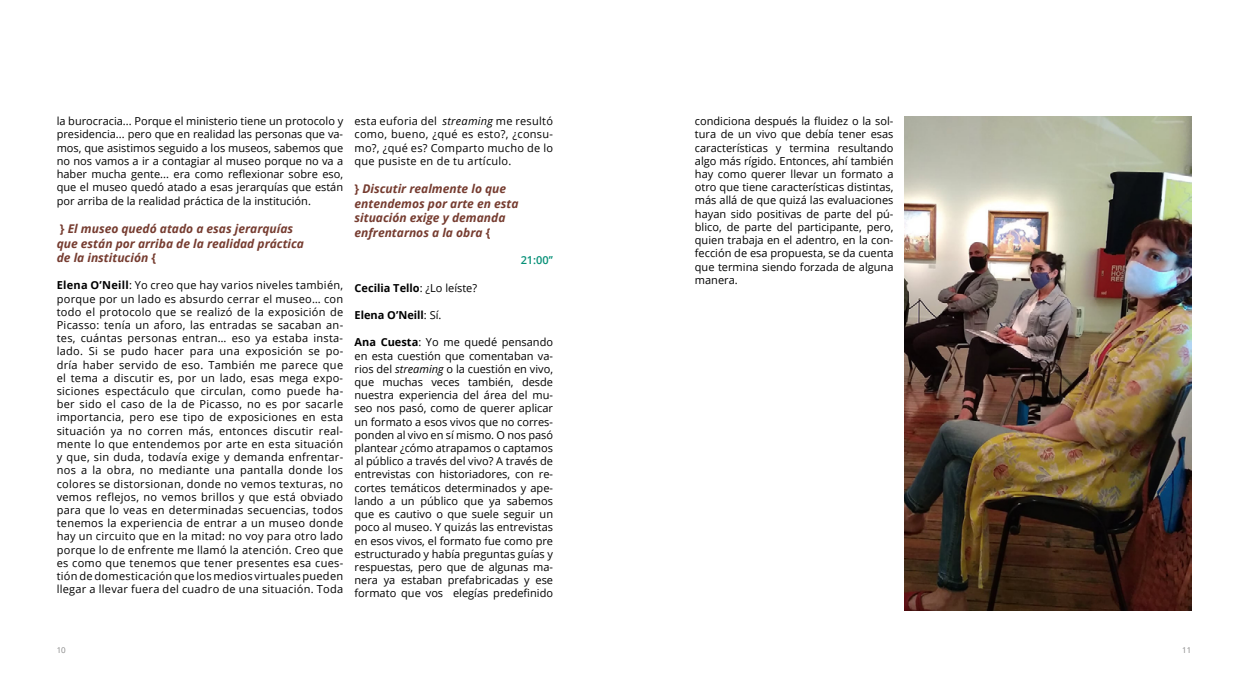
<style>
.page{position:relative;width:1248px;height:681px;background:#fff}
.page>*{position:absolute;margin:0;border:0;box-sizing:border-box;transform-origin:0 0}
.t1{font:italic 700 12px/14.4px "Open Sans";color:#763c30}
.t2{font:11px/13.2px "Open Sans";color:#000;text-align:justify}
.t3{font:700 11px "Open Sans";color:#000}
.t4{font:600 11px "Open Sans";color:#069077}
.t5{font:8px "Open Sans";color:#878787}
.s1{font-style:normal}
.s2{font-weight:700}
.s3{font-style:italic}
.s4{font-weight:400}
</style>
<div class="page">
<img style="left:904px;top:117px;width:287px;height:492px">
<p class="t2" style="left:57px;top:114px;width:288px">la burocracia... Porque el ministerio tiene un protocolo y presidencia... pero que en realidad las personas que va&shy;mos, que asistimos seguido a los museos, sabemos que no nos vamos a ir a contagiar al museo porque no va a haber mucha gente... era como reflexionar sobre eso, que el museo quedó atado a esas jerarquías que están por arriba de la realidad práctica de la institución.</p>
<p class="t1" style="left:57px;top:221px;width:249px"><span class="s1">}</span> El museo quedó atado a esas jerarquías que están por arriba de la realidad práctica de la institución <span class="s1">{</span></p>
<p class="t2" style="left:57px;top:278px;width:288px"><span class="s2">Elena O’Neill</span>: Yo creo que hay varios niveles también, porque por un lado es absurdo cerrar el museo… con todo el protocolo que se realizó de la exposición de Picasso: tenía un aforo, las entradas se sacaban an&shy;tes, cuántas personas entran… eso ya estaba insta&shy;lado. Si se pudo hacer para una exposición se po&shy;dría haber servido de eso. También me parece que el tema a discutir es, por un lado, esas mega expo&shy;siciones espectáculo que circulan, como puede ha&shy;ber sido el caso de la de Picasso, no es por sacarle importancia, pero ese tipo de exposiciones en esta situación ya no corren más, entonces discutir real&shy;mente lo que entendemos por arte en esta situación y que, sin duda, todavía exige y demanda enfrentar&shy;nos a la obra, no mediante una pantalla donde los colores se distorsionan, donde no vemos texturas, no vemos reflejos, no vemos brillos y que está obviado para que lo veas en determinadas secuencias, todos tenemos la experiencia de entrar a un museo donde hay un circuito que en la mitad: no voy para otro lado porque lo de enfrente me llamó la atención. Creo que es como que tenemos que tener presentes esa cues&shy;tión de domesticación que los medios virtuales pueden llegar a llevar fuera del cuadro de una situación. Toda</p>
<p class="t2" style="left:354px;top:114px;width:200px">esta euforia del <span class="s3">streaming</span> me resultó como, bueno, ¿qué es esto?, ¿consu&shy;mo?, ¿qué es? Comparto mucho de lo que pusiste en de tu artículo.</p>
<p class="t1" style="left:354px;top:181px;width:165px"><span class="s1">}</span> Discutir realmente lo que entendemos por arte en esta situación exige y demanda enfrentarnos a la obra <span class="s1">{</span></p>
<p class="t4" style="left:520px;top:252px;width:34px">21:00’’</p>
<p class="t3" style="left:354px;top:279px;width:124px">Cecilia Tello<span class="s4">: ¿Lo leíste?</span></p>
<p class="t3" style="left:354px;top:307px;width:88px">Elena O’Neill<span class="s4">: Sí.</span></p>
<p class="t2" style="left:354px;top:335px;width:200px"><span class="s2">Ana Cuesta</span>: Yo me quedé pensando en esta cuestión que comentaban va&shy;rios del <span class="s3">streaming</span> o la cuestión en vivo, que muchas veces también, desde nuestra experiencia del área del mu&shy;seo nos pasó, como de querer aplicar un formato a esos vivos que no corres&shy;ponden al vivo en sí mismo. O nos pasó plantear ¿cómo atrapamos o captamos al público a través del vivo? A través de entrevistas con historiadores, con re&shy;cortes temáticos determinados y ape&shy;lando a un público que ya sabemos que es cautivo o que suele seguir un poco al museo. Y quizás las entrevistas en esos vivos, el formato fue como pre estructurado y había preguntas guías y respuestas, pero que de algunas ma&shy;nera ya estaban prefabricadas y ese formato que vos elegías predefinido</p>
<p class="t2" style="left:694px;top:114px;width:200px">condiciona después la fluidez o la sol&shy;tura de un vivo que debía tener esas características y termina resultando algo más rígido. Entonces, ahí también hay como querer llevar un formato a otro que tiene características distintas, más allá de que quizá las evaluaciones hayan sido positivas de parte del pú&shy;blico, de parte del participante, pero, quien trabaja en el adentro, en la con&shy;fección de esa propuesta, se da cuenta que termina siendo forzada de alguna manera.</p>
<p class="t5" style="left:57px;top:644px;width:11px">10</p>
<p class="t5" style="left:1181px;top:644px;width:11px">11</p>
</div>
